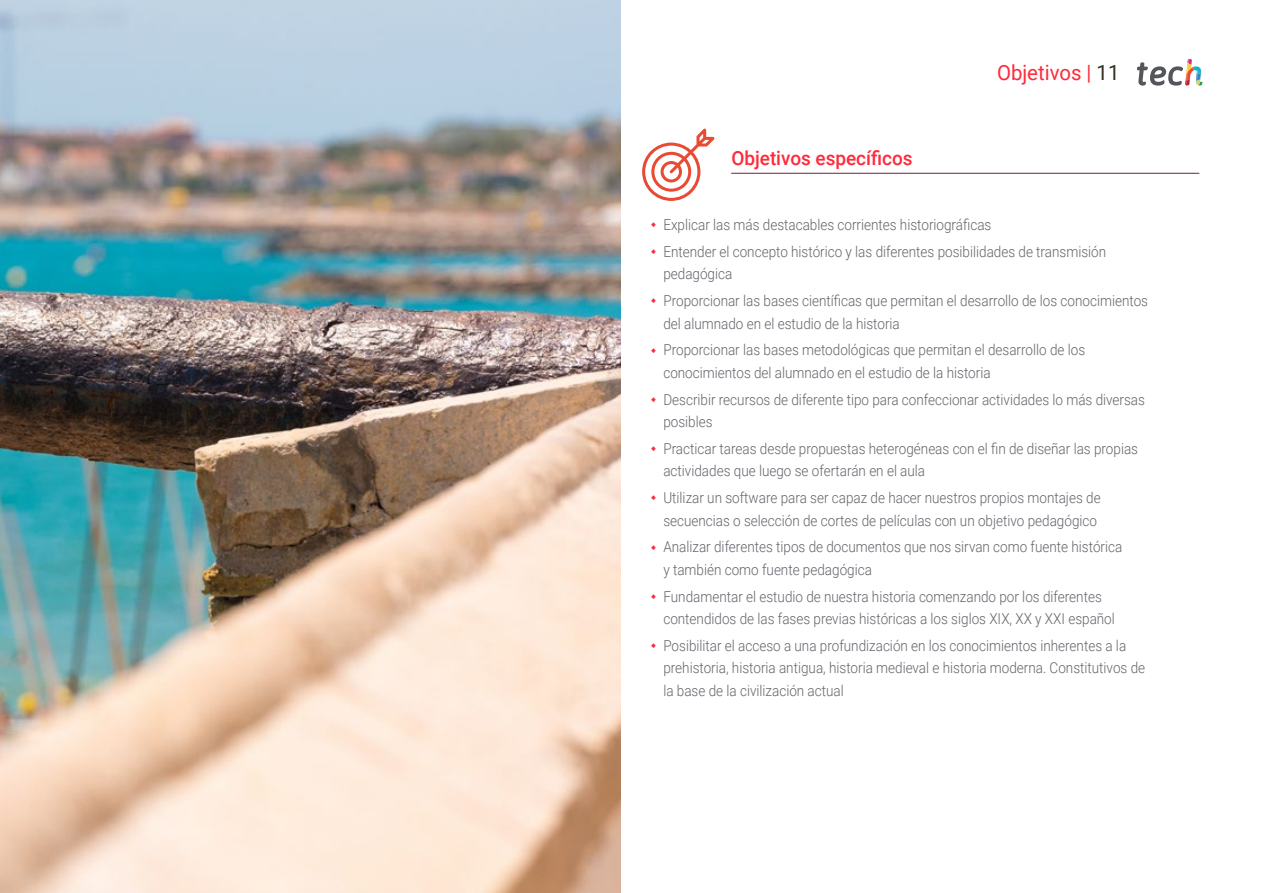
<style>
.page{position:relative;width:1263px;height:893px;background:#fff}
.page>*{position:absolute;margin:0;border:0;box-sizing:border-box;transform-origin:0 0}
.t1{font:21px "Roboto";color:#ff293a}
.t2{font:500 19.5px "Roboto";color:#ff293a}
.t3{font:300 15px/26.7px "Roboto";color:#61646a;scale:.9 1}
.s1{color:#312e20}
</style>
<div class="page">
<svg style="left:642px;top:129px;width:72px;height:72px"></svg>
<hr style="left:731px;top:173px;width:468px;height:1px;background:#ff293a">
<svg style="left:1137px;top:59px;width:65px;height:27px"></svg>
<img style="left:0;top:0;width:621px;height:893px">
<h2 class="t2" style="left:731px;top:144px;width:183px">Objetivos específicos</h2>
<h1 class="t1" style="left:997px;top:57px;width:124px">Objetivos | <span class="s1">11</span></h1>
<p class="t3" style="left:663px;top:211px;width:493px">Explicar las más destacables corrientes historiográficas<br>Entender el concepto histórico y las diferentes posibilidades de transmisión</p>
<p class="t3" style="left:663px;top:260px;width:540px">pedagógica<br>Proporcionar las bases científicas que permitan el desarrollo de los conocimientos</p>
<p class="t3" style="left:663px;top:309px;width:470px">del alumnado en el estudio de la historia<br>Proporcionar las bases metodológicas que permitan el desarrollo de los</p>
<p class="t3" style="left:663px;top:359px;width:537px">conocimientos del alumnado en el estudio de la historia<br>Describir recursos de diferente tipo para confeccionar actividades lo más diversas</p>
<p class="t3" style="left:663px;top:408px;width:529px">posibles<br>Practicar tareas desde propuestas heterogéneas con el fin de diseñar las propias</p>
<p class="t3" style="left:663px;top:457px;width:487px">actividades que luego se ofertarán en el aula<br>Utilizar un software para ser capaz de hacer nuestros propios montajes de</p>
<p class="t3" style="left:663px;top:506px;width:511px">secuencias o selección de cortes de películas con un objetivo pedagógico<br>Analizar diferentes tipos de documentos que nos sirvan como fuente histórica</p>
<p class="t3" style="left:663px;top:556px;width:489px">y también como fuente pedagógica<br>Fundamentar el estudio de nuestra historia comenzando por los diferentes</p>
<p class="t3" style="left:663px;top:605px;width:516px">contendidos de las fases previas históricas a los siglos XIX, XX y XXI español<br>Posibilitar el acceso a una profundización en los conocimientos inherentes a la</p>
<p class="t3" style="left:663px;top:656px;width:537px;line-height:22.5px">prehistoria, historia antigua, historia medieval e historia moderna. Constitutivos de la base de la civilización actual</p>
</div>
